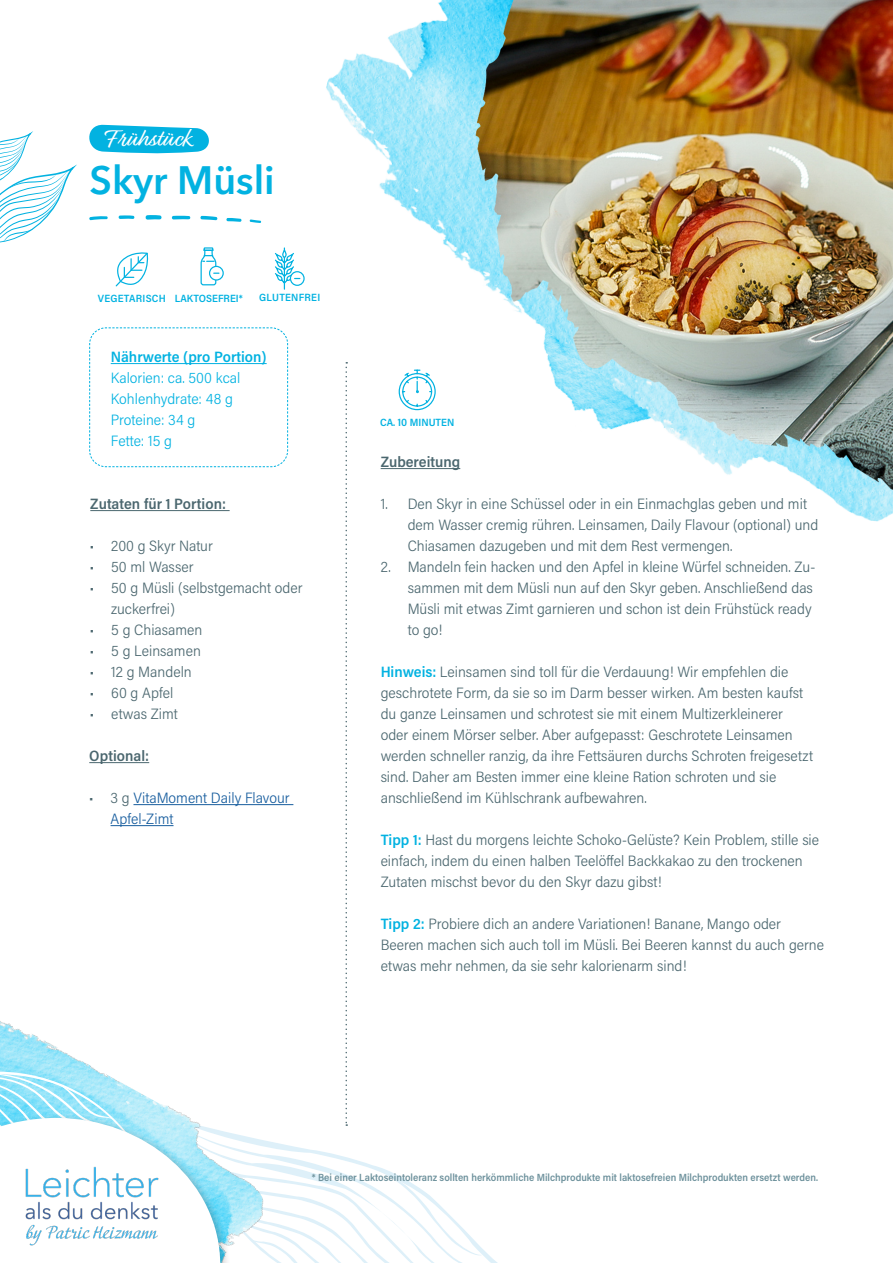
<style>
.page{position:relative;width:893px;height:1263px;background:#fff}
.page>*{position:absolute;margin:0;border:0;box-sizing:border-box;transform-origin:0 0}
.Überschrift_H1{font:600 39.3px "Avenir Next LT Pro";color:#02b2e1}
.t1{font:25.5px "Relation Two";color:#fff}
.t2{font:300 15px/21px "Acumin Pro Semi Cond";color:#4b676f}
.t3{font:300 15px "Acumin Pro Semi Cond";color:#02b2e1}
.Überschrift_H2{font:600 15px "Acumin Pro Semi Cond";color:#4b676f}
.t4{font:300 15px/21px "Acumin Pro Semi Cond";color:#175d9e}
.t5{font:600 15px "Acumin Pro Semi Cond";color:#02b2e1}
.t6{font:600 10.5px "Acumin Pro Semi Cond";letter-spacing:.01em;color:#02b2e1}
.Liste_Zubereitung{font:600 10.35px "Acumin Pro Semi Cond";color:#6d919c}
.s1{color:#4b676f}
.s2{font-weight:600;color:#02b2e1}
</style>
<div class="page">
<svg style="left:0;top:131px;width:77px;height:112px"></svg>
<img style="left:326px;top:26px;width:567px;height:496px">
<img style="left:417px;top:0;width:476px;height:496px">
<svg style="left:89px;top:215px;width:173px;height:8px"></svg>
<svg style="left:0;top:327px;width:493px;height:936px"></svg>
<div style="left:209px;top:266px;width:15px;height:15px;border:1px solid #02b2e1;border-radius:50%"></div>
<svg style="left:200px;top:247px;width:19px;height:39px"></svg>
<div style="left:290px;top:271px;width:15px;height:15px;border:1px solid #02b2e1;border-radius:50%"></div>
<svg style="left:274px;top:247px;width:26px;height:43px"></svg>
<svg style="left:89px;top:124px;width:120px;height:30px"></svg>
<hr style="left:381px;top:468px;width:79px;height:1px;background:#4b676f">
<hr style="left:89px;top:762px;width:60px;height:1px;background:#4b676f">
<hr style="left:133px;top:804px;width:160px;height:1px;background:#175d9e">
<hr style="left:111px;top:825px;width:63px;height:1px;background:#175d9e">
<svg style="left:115px;top:252px;width:34px;height:35px"></svg>
<p class="t1" style="left:105px;top:122px;width:87px">Frühstück</p>
<p class="Überschrift_H1" style="left:90px;top:156px;width:187px">Skyr Müsli</p>
<p class="t6" style="left:98px;top:291px;width:70px">VEGETARISCH</p>
<p class="t6" style="left:175px;top:291px;width:69px">LAKTOSEFREI*</p>
<p class="t6" style="left:259px;top:290px;width:63px">GLUTENFREI</p>
<p class="t5" style="left:111px;top:346px;width:157px">Nährwerte (pro Portion)</p>
<p class="t3" style="left:111px;top:367px;width:131px">Kalorien: ca. 500 kcal</p>
<p class="t3" style="left:111px;top:388px;width:124px">Kohlenhydrate: 48 g</p>
<p class="t3" style="left:111px;top:409px;width:86px">Proteine: 34 g</p>
<p class="t3" style="left:111px;top:430px;width:63px">Fette: 15 g</p>
<p class="Überschrift_H2" style="left:90px;top:493px;width:137px">Zutaten für 1 Portion:</p>
<p class="t2" style="left:90px;top:535px;width:124px">• 200 g Skyr Natur</p>
<p class="t2" style="left:90px;top:556px;width:105px">• 50 ml Wasser</p>
<p class="t2" style="left:111px;top:577px;width:193px;text-indent:-21px">• 50 g Müsli (selbstgemacht oder zuckerfrei)</p>
<p class="t2" style="left:90px;top:619px;width:114px">• 5 g Chiasamen</p>
<p class="t2" style="left:90px;top:640px;width:112px">• 5 g Leinsamen</p>
<p class="t2" style="left:90px;top:661px;width:103px">• 12 g Mandeln</p>
<p class="t2" style="left:90px;top:682px;width:85px">• 60 g Apfel</p>
<p class="t2" style="left:90px;top:703px;width:89px">• etwas Zimt</p>
<p class="Überschrift_H2" style="left:89px;top:745px;width:61px">Optional:</p>
<p class="t4" style="left:111px;top:787px;width:181px;text-indent:-21px"><span class="s1">• 3 g</span> VitaMoment Daily Flavour<br>Apfel-Zimt</p>
<p class="t6" style="left:380px;top:415px;width:76px">CA. 10 MINUTEN</p>
<p class="Überschrift_H2" style="left:381px;top:451px;width:81px">Zubereitung</p>
<p class="t2" style="left:408px;top:493px;width:412px;text-indent:-27px">1. Den Skyr in eine Schüssel oder in ein Einmachglas geben und mit dem Wasser cremig rühren. Leinsamen, Daily Flavour (optional) und<br>Chiasamen dazugeben und mit dem Rest vermengen.</p>
<p class="t2" style="left:408px;top:556px;width:409px;text-indent:-27px">2. Mandeln fein hacken und den Apfel in kleine Würfel schneiden. Zu&shy;sammen mit dem Müsli nun auf den Skyr geben. Anschließend das Müsli mit etwas Zimt garnieren und schon ist dein Frühstück ready to go!</p>
<p class="t2" style="left:381px;top:661px;width:434px"><span class="s2">Hinweis:</span> Leinsamen sind toll für die Verdauung! Wir empfehlen die geschrotete Form, da sie so im Darm besser wirken. Am besten kaufst du ganze Leinsamen und schrotest sie mit einem Multizerkleinerer oder einem Mörser selber. Aber aufgepasst: Geschrotete Leinsamen werden schneller ranzig, da ihre Fettsäuren durchs Schroten freigesetzt sind. Daher am Besten immer eine kleine Ration schroten und sie anschließend im Kühlschrank aufbewahren.</p>
<p class="t2" style="left:381px;top:829px;width:440px"><span class="s2">Tipp 1:</span> Hast du morgens leichte Schoko-Gelüste? Kein Problem, stille sie einfach, indem du einen halben Teelöffel Backkakao zu den trockenen<br>Zutaten mischst bevor du den Skyr dazu gibst!</p>
<p class="t2" style="left:381px;top:913px;width:445px"><span class="s2">Tipp 2:</span> Probiere dich an andere Variationen! Banane, Mango oder<br>Beeren machen sich auch toll im Müsli. Bei Beeren kannst du auch gerne etwas mehr nehmen, da sie sehr kalorienarm sind!</p>
<p class="Liste_Zubereitung" style="left:312px;top:1170px;width:508px">* Bei einer Laktoseintoleranz sollten herkömmliche Milchprodukte mit laktosefreien Milchprodukten ersetzt werden.</p>
</div>
